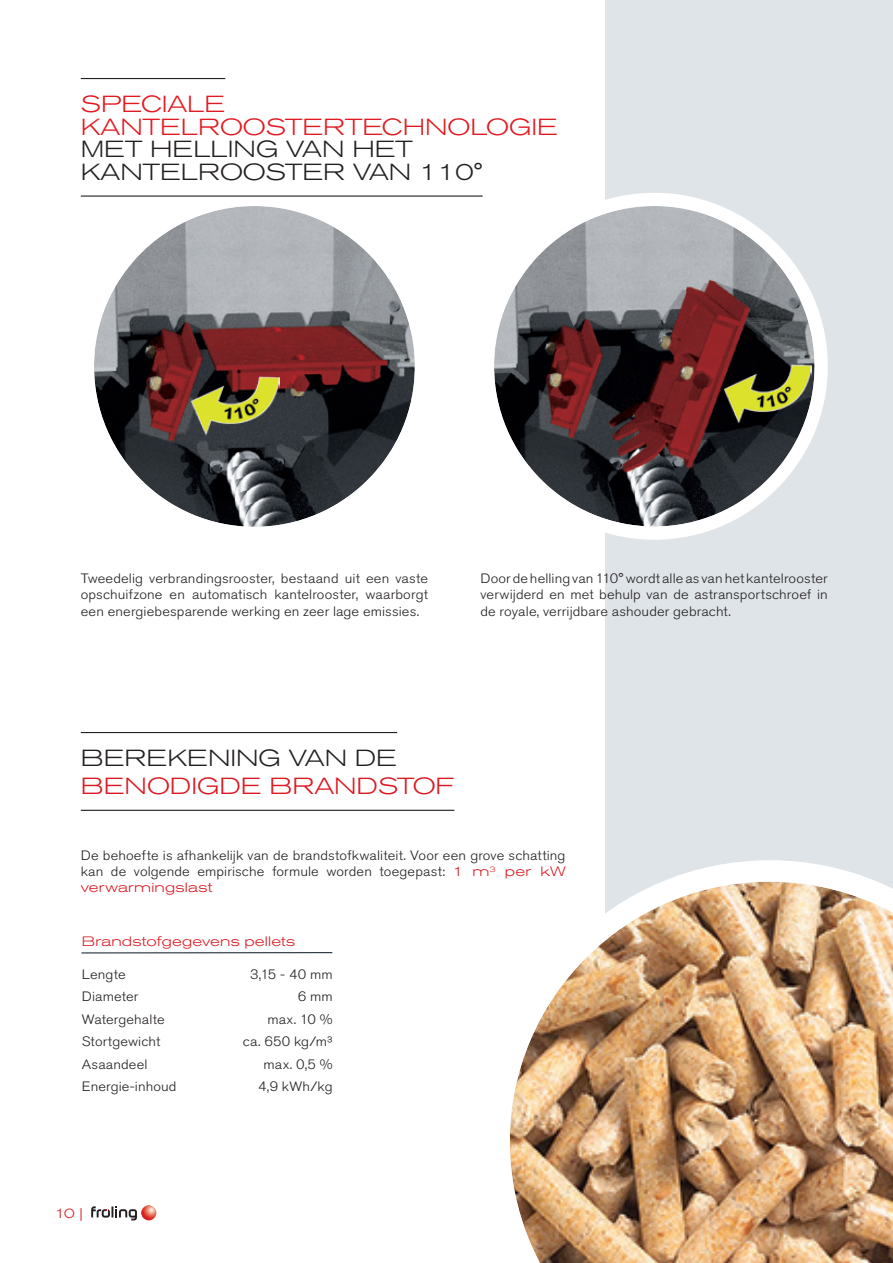
<style>
.page{position:relative;width:893px;height:1263px;background:#fff}
.page>*{position:absolute;margin:0;border:0;box-sizing:border-box;transform-origin:0 0}
.t1{font:300 expanded 23.1px/22.5px "Akzidenz Grotesk BQ";color:#231f20;scale:1.08 1}
.t2{font:300 expanded 23.1px/27.8px "Akzidenz Grotesk BQ";color:#dc1820;scale:1.08 1}
.t3{font:300 13.5px/16.2px "Akzidenz Grotesk BQ";letter-spacing:.01em;color:#231f20;text-align:justify;scale:1.08 1}
.t4{font:300 expanded 13.5px "Akzidenz Grotesk BQ";letter-spacing:.015em;color:#dc1820;scale:1.08 1}
.s1{color:#e21a21}
.s2{color:#231f20}
.s3{font-stretch:expanded;color:#dc1820}
</style>
<div class="page">
<div style="left:605px;top:0;width:288px;height:1263px;background:#dfe4e8"></div>
<svg style="left:91px;top:1206px;width:46px;height:14px"></svg>
<img style="left:141px;top:1205px;width:15px;height:15px;border-radius:8px">
<img style="left:510px;top:860px;width:382px;height:403px">
<svg style="left:487px;top:199px;width:334px;height:334px;fill:#fff"></svg>
<img style="left:494px;top:206px;width:320px;height:320px;border-radius:160px">
<div style="left:481px;top:193px;width:347px;height:347px;border:13px solid #fff;border-radius:50%"></div>
<img style="left:723px;top:364px;width:89px;height:60px">
<img style="left:94px;top:206px;width:321px;height:321px;border-radius:160px">
<div style="left:81px;top:193px;width:347px;height:347px;border:13px solid #fff;border-radius:50%"></div>
<img style="left:191px;top:375px;width:88px;height:60px">
<hr style="left:81px;top:78px;width:144px;height:1px;background:#231f20">
<hr style="left:81px;top:195px;width:402px;height:2px;background:#231f20">
<hr style="left:81px;top:732px;width:316px;height:1px;background:#231f20">
<hr style="left:81px;top:810px;width:373px;height:1px;background:#231f20">
<hr style="left:81px;top:952px;width:251px;height:1px;background:#071822">
<p class="t1" style="left:81px;top:93px;width:443px"><span class="s1">SPECIALE<br>KANTELROOSTERTECHNOLOGIE<br></span>MET HELLING VAN HET<br>KANTELROOSTER VAN 110°</p>
<p class="t3" style="left:81px;top:571px;width:323px">Tweedelig verbrandingsrooster, bestaand uit een vaste opschuifzone en automatisch kantelrooster, waarborgt een energiebesparende werking en zeer lage emissies.</p>
<p class="t3" style="left:480px;top:571px;width:323px">Door de helling van 110° wordt alle as van het kantelrooster verwijderd en met behulp van de astransportschroef in de royale, verrijdbare ashouder gebracht.</p>
<p class="t2" style="left:81px;top:744px;width:347px"><span class="s2">BEREKENING VAN DE<br></span>BENODIGDE BRANDSTOF</p>
<p class="t3" style="left:81px;top:847px;width:450px">De behoefte is afhankelijk van de brandstofkwaliteit. Voor een grove schatting kan de volgende empirische formule worden toegepast: <span class="s3">1 m</span><sup>3</sup> <span class="s3">per kW verwarmingslast</span></p>
<p class="t4" style="left:82px;top:934px;width:199px">Brandstofgegevens pellets</p>
<p class="t3" style="left:82px;top:966px;width:42px">Lengte</p>
<p class="t3" style="left:250px;top:966px;width:78px">3,15 - 40 mm</p>
<p class="t3" style="left:82px;top:989px;width:54px">Diameter</p>
<p class="t3" style="left:298px;top:989px;width:34px">6 mm</p>
<p class="t3" style="left:82px;top:1011px;width:78px">Watergehalte</p>
<p class="t3" style="left:267px;top:1011px;width:62px">max. 10 %</p>
<p class="t3" style="left:82px;top:1034px;width:74px">Stortgewicht</p>
<p class="t3" style="left:243px;top:1034px;width:85px">ca. 650 kg/m³</p>
<p class="t3" style="left:82px;top:1056px;width:62px">Asaandeel</p>
<p class="t3" style="left:264px;top:1056px;width:66px">max. 0,5 %</p>
<p class="t3" style="left:82px;top:1079px;width:89px">Energie-inhoud</p>
<p class="t3" style="left:258px;top:1079px;width:71px">4,9 kWh/kg</p>
<p class="t4" style="left:55px;top:1206px;width:27px">10 |</p>
</div>
